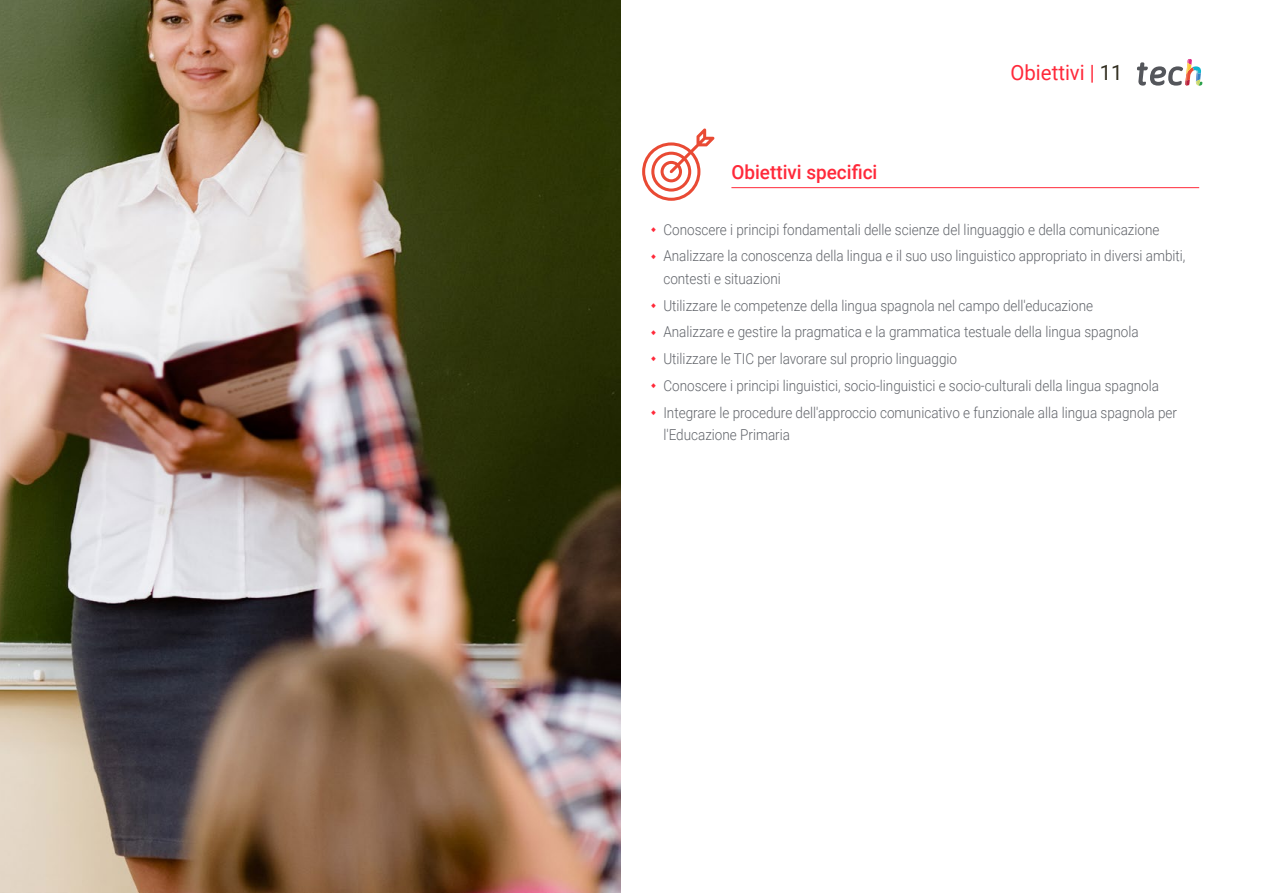
<style>
.page{position:relative;width:1263px;height:893px;background:#fff}
.page>*{position:absolute;margin:0;border:0;box-sizing:border-box;transform-origin:0 0}
.t1{font:21px "Roboto";color:#ff293a}
.t2{font:500 19.5px "Roboto";color:#ff293a}
.t3{font:300 15px/26.7px "Roboto";color:#61646a;scale:.9 1}
.s1{color:#312e20}
</style>
<div class="page">
<hr style="left:731px;top:187px;width:468px;height:1px;background:#ff293a">
<svg style="left:642px;top:128px;width:72px;height:73px"></svg>
<img style="left:0;top:0;width:621px;height:893px">
<svg style="left:1137px;top:59px;width:65px;height:27px"></svg>
<h2 class="t2" style="left:731px;top:159px;width:147px">Obiettivi specifici</h2>
<h1 class="t1" style="left:1010px;top:57px;width:114px">Obiettivi | <span class="s1">11</span></h1>
<p class="t3" style="left:663px;top:215px;width:581px">Conoscere i principi fondamentali delle scienze del linguaggio e della comunicazione<br>Analizzare la conoscenza della lingua e il suo uso linguistico appropriato in diversi ambiti,</p>
<p class="t3" style="left:663px;top:265px;width:572px">contesti e situazioni<br>Utilizzare le competenze della lingua spagnola nel campo dell'educazione<br>Analizzare e gestire la pragmatica e la grammatica testuale della lingua spagnola Utilizzare le TIC per lavorare sul proprio linguaggio<br>Conoscere i principi linguistici, socio-linguistici e socio-culturali della lingua spagnola Integrare le procedure dell'approccio comunicativo e funzionale alla lingua spagnola per</p>
<p class="t3" style="left:663px;top:421px;width:142px">l'Educazione Primaria</p>
</div>
